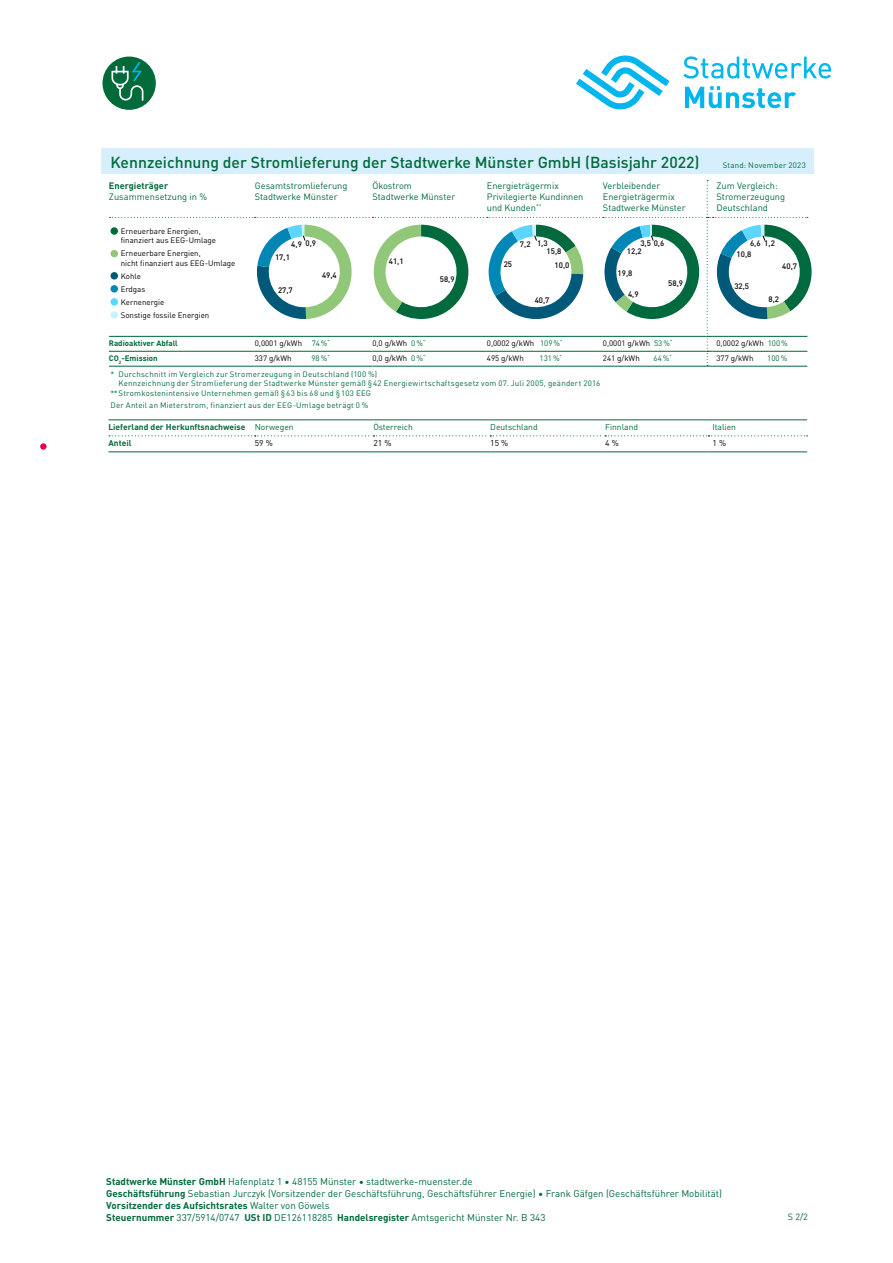
<style>
.page{position:relative;width:893px;height:1263px;background:#fff}
.page>*{position:absolute;margin:0;border:0;box-sizing:border-box;transform-origin:0 0}
.t1{font:500 15.75px "DIN Pro";color:#006a3a}
.t2{font:9.75px/12px "DIN Pro";color:#006a3a}
.t3{font:9.15px/11.1px "DIN Pro";color:#006a3a}
.t4{font:700 9.15px "DIN Pro";color:#006a3a}
.t5{font:9px "DIN Pro";color:#006a3a}
.t6{font:700 8.4px "DIN Pro";color:#006a3a}
.t7{font:8.4px "DIN Pro";color:#006a3a}
.t8{font:8.4px "DIN Pro";color:#000}
.t9{font:7.95px "DIN Pro";letter-spacing:.025em;color:#006a3a}
.t10{font:7.95px/13.2px "DIN Pro";color:#000}
.t11{font:500 7.95px/7.9px "DIN Pro";color:#000}
.t12{font:700 7.95px "DIN Pro";color:#006a3a}
.s1{color:#006a3a}
.s2{font-weight:400}
.s3{font-weight:700}
</style>
<div class="page">
<svg style="left:40px;top:443px;width:7px;height:7px"></svg>
<div style="left:101px;top:149px;width:713px;height:25px;background:#d7eefd"></div>
<svg style="left:109px;top:180px;width:703px;height:187px"></svg>
<svg style="left:109px;top:435px;width:698px;height:1px"></svg>
<hr style="left:108px;top:419px;width:147px;height:1px;background:#006a3a">
<hr style="left:108px;top:451px;width:147px;height:1px;background:#006a3a">
<hr style="left:255px;top:419px;width:118px;height:1px;background:#006a3a">
<hr style="left:373px;top:419px;width:117px;height:1px;background:#006a3a">
<hr style="left:490px;top:419px;width:115px;height:1px;background:#006a3a">
<hr style="left:255px;top:451px;width:118px;height:1px;background:#006a3a">
<hr style="left:373px;top:451px;width:117px;height:1px;background:#006a3a">
<hr style="left:490px;top:451px;width:115px;height:1px;background:#006a3a">
<hr style="left:605px;top:419px;width:103px;height:1px;background:#006a3a">
<hr style="left:605px;top:451px;width:103px;height:1px;background:#006a3a">
<hr style="left:708px;top:419px;width:99px;height:1px;background:#006a3a">
<hr style="left:708px;top:451px;width:99px;height:1px;background:#006a3a">
<svg style="left:683px;top:56px;width:148px;height:23px"></svg>
<svg style="left:685px;top:86px;width:111px;height:22px"></svg>
<svg style="left:576px;top:55px;width:94px;height:55px"></svg>
<div style="left:103px;top:57px;width:53px;height:53px;background:#006a3a;border-radius:50%"></div>
<svg style="left:111px;top:62px;width:32px;height:39px"></svg>
<h1 class="t1" style="left:111px;top:150px;width:590px">Kennzeichnung der Stromlieferung der Stadtwerke Münster GmbH (Basisjahr 2022)</h1>
<p class="t9" style="left:723px;top:159px;width:85px">Stand: November 2023</p>
<p class="t4" style="left:109px;top:178px;width:61px">Energieträger</p>
<p class="t3" style="left:109px;top:190px;width:100px">Zusammensetzung in %</p>
<p class="t3" style="left:255px;top:179px;width:94px">Gesamtstromlieferung<br>Stadtwerke Münster</p>
<p class="t3" style="left:372px;top:179px;width:84px">Ökostrom<br>Stadtwerke Münster</p>
<p class="t3" style="left:487px;top:179px;width:98px">Energieträgermix<br>Privilegierte Kundinnen und Kunden<sup>**</sup></p>
<p class="t3" style="left:603px;top:179px;width:84px">Verbleibender<br>Energieträgermix<br>Stadtwerke Münster</p>
<p class="t3" style="left:716px;top:179px;width:70px">Zum Vergleich:<br>Stromerzeugung<br>Deutschland</p>
<p class="t10" style="left:121px;top:226px;width:97px;line-height:9.4px">Erneuerbare Energien, finanziert aus EEG-Umlage</p>
<p class="t10" style="left:121px;top:248px;width:116px;line-height:9.4px">Erneuerbare Energien,<br>nicht finanziert aus EEG-Umlage</p>
<p class="t10" style="left:121px;top:269px;width:90px">Kohle<br>Erdgas<br>Kernenergie<br>Sonstige fossile Energien</p>
<p class="t12" style="left:109px;top:337px;width:70px">Radioaktiver Abfall</p>
<p class="t10" style="left:255px;top:336px;width:76px">0,0001 g/kWh <span class="s1">74%</span><sup>*</sup></p>
<p class="t10" style="left:372px;top:336px;width:54px">0,0 g/kWh <span class="s1">0%</span><sup>*</sup></p>
<p class="t10" style="left:487px;top:336px;width:77px">0,0002 g/kWh <span class="s1">109%</span><sup>*</sup></p>
<p class="t10" style="left:603px;top:336px;width:71px">0,0001 g/kWh <span class="s1">53%</span><sup>*</sup></p>
<p class="t10" style="left:716px;top:336px;width:73px">0,0002 g/kWh <span class="s1">100%</span></p>
<p class="t12" style="left:109px;top:352px;width:50px">CO<sub>2</sub>-Emission</p>
<p class="t10" style="left:255px;top:351px;width:38px">337 g/kWh</p>
<p class="t9" style="left:311px;top:352px;width:20px">98%<sup>*</sup></p>
<p class="t10" style="left:372px;top:351px;width:54px">0,0 g/kWh <span class="s1">0%</span><sup>*</sup></p>
<p class="t10" style="left:487px;top:351px;width:38px">495 g/kWh</p>
<p class="t9" style="left:540px;top:352px;width:24px">131%<sup>*</sup></p>
<p class="t10" style="left:603px;top:351px;width:38px">241 g/kWh</p>
<p class="t9" style="left:654px;top:352px;width:20px">64%<sup>*</sup></p>
<p class="t10" style="left:716px;top:351px;width:38px">377 g/kWh</p>
<p class="t9" style="left:767px;top:352px;width:21px">100%</p>
<p class="t11" style="left:306px;top:239px;width:12px">0,9</p>
<p class="t11" style="left:547px;top:239px;width:16px;text-indent:-10px">1,3<br>15,8</p>
<p class="t11" style="left:640px;top:239px;width:25px">3,5 0,6</p>
<p class="t11" style="left:628px;top:290px;width:12px">4,9</p>
<p class="t11" style="left:764px;top:239px;width:12px">1,2</p>
<p class="t11" style="left:750px;top:239px;width:12px">6,6</p>
<p class="t11" style="left:291px;top:240px;width:12px">4,9</p>
<p class="t11" style="left:278px;top:286px;width:16px">27,7</p>
<p class="t11" style="left:520px;top:240px;width:12px">7,2</p>
<p class="t11" style="left:627px;top:247px;width:16px">12,2</p>
<p class="t11" style="left:737px;top:249px;width:16px">10,8</p>
<p class="t11" style="left:734px;top:282px;width:16px">32,5</p>
<p class="t11" style="left:275px;top:252px;width:16px">17,1</p>
<p class="t11" style="left:389px;top:257px;width:16px">41,1</p>
<p class="t11" style="left:504px;top:260px;width:10px">25</p>
<p class="t11" style="left:555px;top:261px;width:16px">10,0</p>
<p class="t11" style="left:782px;top:262px;width:16px">40,7</p>
<p class="t11" style="left:618px;top:269px;width:16px">19,8</p>
<p class="t11" style="left:322px;top:271px;width:16px">49,4</p>
<p class="t11" style="left:440px;top:274px;width:16px">58,9</p>
<p class="t11" style="left:668px;top:279px;width:16px">58,9</p>
<p class="t11" style="left:768px;top:295px;width:12px">8,2</p>
<p class="t11" style="left:535px;top:296px;width:16px">40,7</p>
<p class="t9" style="left:111px;top:368px;width:268px">* Durchschnitt im Vergleich zur Stromerzeugung in Deutschland (100 %)</p>
<p class="t9" style="left:118px;top:377px;width:483px">Kennzeichnung der Stromlieferung der Stadtwerke Münster gemäß §42 Energiewirtschaftsgesetz vom 07. Juli 2005, geändert 2016</p>
<p class="t9" style="left:111px;top:387px;width:262px">** Stromkostenintensive Unternehmen gemäß §63 bis 68 und §103 EEG</p>
<p class="t9" style="left:111px;top:399px;width:260px">Der Anteil an Mieterstrom, finanziert aus der EEG-Umlage beträgt 0 %</p>
<p class="t6" style="left:108px;top:421px;width:187px">Lieferland der Herkunftsnachweise <span class="s2">Norwegen</span></p>
<p class="t7" style="left:373px;top:421px;width:41px">Österreich</p>
<p class="t7" style="left:490px;top:421px;width:49px">Deutschland</p>
<p class="t7" style="left:605px;top:421px;width:35px">Finnland</p>
<p class="t7" style="left:712px;top:421px;width:25px">Italien</p>
<p class="t6" style="left:108px;top:437px;width:25px">Anteil</p>
<p class="t8" style="left:255px;top:437px;width:20px">59 %</p>
<p class="t8" style="left:373px;top:437px;width:20px">21 %</p>
<p class="t8" style="left:490px;top:437px;width:20px">15 %</p>
<p class="t8" style="left:605px;top:437px;width:15px">4 %</p>
<p class="t8" style="left:712px;top:437px;width:15px">1 %</p>
<p class="t2" style="left:106px;top:1175px;width:617px"><span class="s3">Stadtwerke Münster GmbH</span> Hafenplatz 1 • 48155 Münster • stadtwerke-muenster.de<br><span class="s3">Geschäftsführung</span> Sebastian Jurczyk (Vorsitzender der Geschäftsführung, Geschäftsführer Energie) • Frank Gäfgen (Geschäftsführer Mobilität)<br><span class="s3">Vorsitzender des Aufsichtsrates</span> Walter von Göwels<br><span class="s3">Steuernummer</span> 337/5914/0747 <span class="s3">USt ID</span> DE126118285 <span class="s3">Handelsregister</span> Amtsgericht Münster Nr. B 343</p>
<p class="t5" style="left:788px;top:1210px;width:22px">S 2/2</p>
</div>
